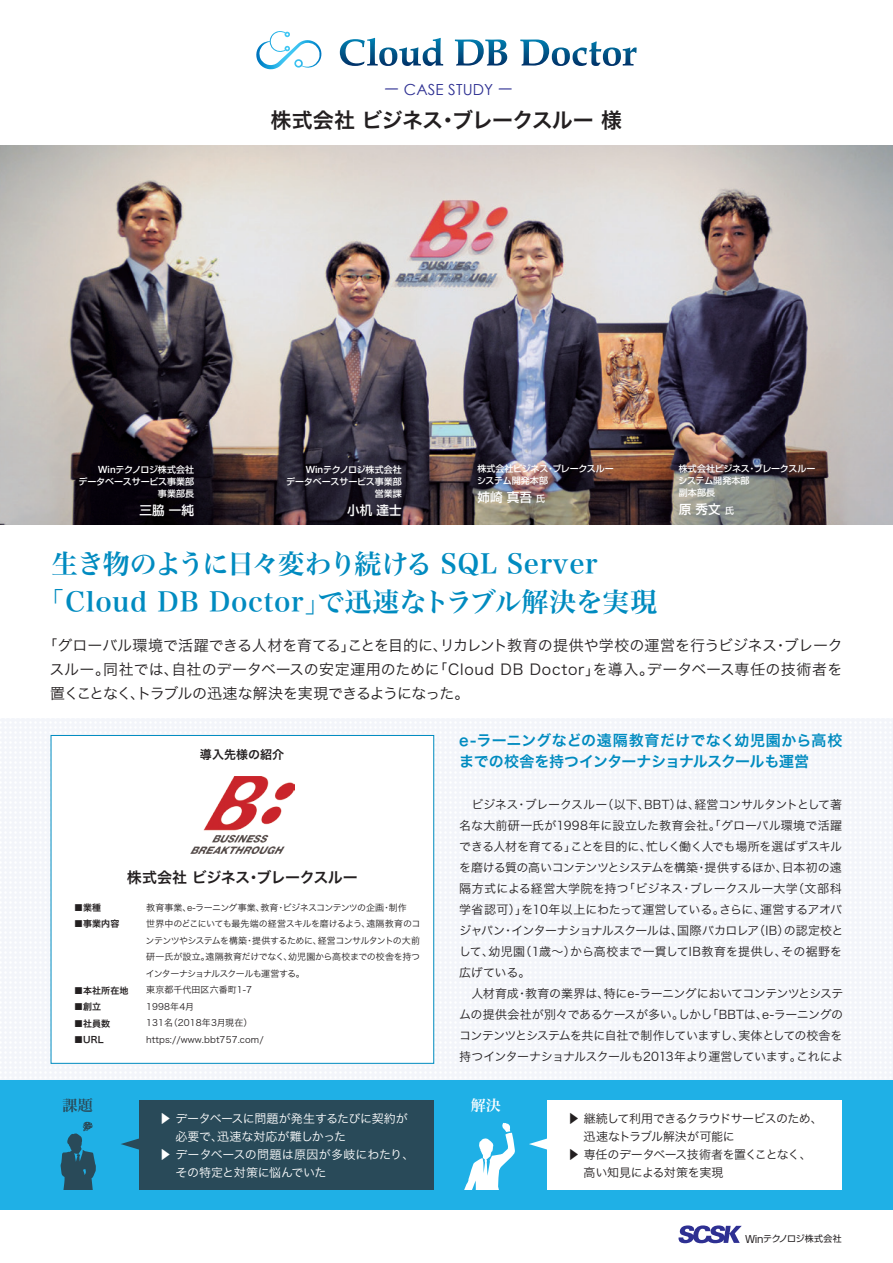
<style>
.page{position:relative;width:893px;height:1263px;background:#fff}
.page>*{position:absolute;margin:0;border:0;box-sizing:border-box;transform-origin:0 0}
.t1{font:27px/37.7px "Hira Min Pro W6";letter-spacing:.01em;color:#008bc0}
.t2{font:21px "Hira Kaku Pro N W6";letter-spacing:-.03em;color:#231f20}
.t3{font:15.3px "Century Gothic";letter-spacing:.01em;color:#2e3092}
.t4{font:15px/24px "Hira Kaku Pro W3";letter-spacing:-.02em;color:#231f20;text-align:justify}
.t5{font:15px/21px "Hira Kaku Pro W6";color:#008bc0}
.t6{font:15px "Hira Kaku Pro W6";letter-spacing:-.03em;color:#231f20}
.t7{font:15px "Hira Min Pro W6";color:#294a59}
.t8{font:15px "Hira Min Pro W6";color:#fff}
.t9{font:500 12.6px "Shin Go Pro";letter-spacing:.01em;color:#fff}
.t10{font:12px/21px "Hira Kaku Pro W3";letter-spacing:-.025em;color:#231f20}
.t11{font:12px "Hira Kaku Pro W3";letter-spacing:-.02em;color:#fff}
.t12{font:12px "Hira Kaku Pro W3";letter-spacing:-.05em;color:#231f20}
.t13{font:12px "Hira Kaku Pro W3";letter-spacing:.01em;color:#fff}
.t14{font:12px "Hira Kaku Pro W6";letter-spacing:.01em;color:#231f20}
.t15{font:9px/16.5px "Hira Kaku Pro W3";letter-spacing:-.02em;color:#231f20}
.t16{font:500 9px/12px "Shin Go Pro";letter-spacing:-.015em;color:#fff}
.t17{font:9px "Hira Kaku Pro W6";letter-spacing:.01em;color:#231f20}
.t18{font:9px "Shin Go Pro";letter-spacing:-.025em;color:#231f20}
.s1{font-family:"Koz Go Pro"}
.s2{font-family:"Helvetica Neue";font-size:9.9px}
.s3{font-size:9px}
.s4{font-size:10.05px}
</style>
<div class="page">
<div style="left:0;top:719px;width:893px;height:361px;background:#f3f5fa"></div>
<div style="left:0;top:1080px;width:893px;height:130px;background:#1fb0e6"></div>
<img style="left:0;top:146px;width:893px;height:378px">
<div style="left:139px;top:1100px;width:295px;height:89px;background:#294a59"></div>
<svg style="left:121px;top:1138px;width:18px;height:12px"></svg>
<div style="left:548px;top:1100px;width:294px;height:89px;background:#fff"></div>
<svg style="left:529px;top:1136px;width:19px;height:16px"></svg>
<div style="left:51px;top:735px;width:383px;height:329px;background:#fff;border:1px solid #008bc0"></div>
<img style="left:190px;top:777px;width:105px;height:76px">
<svg style="left:464px;top:1123px;width:51px;height:66px"></svg>
<svg style="left:60px;top:1122px;width:36px;height:67px"></svg>
<svg style="left:678px;top:1225px;width:64px;height:18px"></svg>
<svg style="left:340px;top:38px;width:103px;height:28px"></svg>
<svg style="left:455px;top:40px;width:52px;height:26px"></svg>
<svg style="left:520px;top:40px;width:117px;height:26px"></svg>
<svg style="left:256px;top:31px;width:66px;height:38px"></svg>
<p class="t3" style="left:384px;top:80px;width:130px"><span class="s1">ー</span> CASE STUDY <span class="s1">ー</span></p>
<h2 class="t2" style="left:271px;top:101px;width:353px">株式会社 ビジネス・ブレークスルー 様</h2>
<p class="t16" style="left:78px;top:462px;width:117px;text-align:right"><span class="s2">Win</span>テクノロジ株式会社<br>データベースサービス事業部事業部長</p>
<p class="t9" style="left:139px;top:499px;width:56px">三脇一純</p>
<p class="t16" style="left:286px;top:462px;width:117px;text-align:right"><span class="s2">Win</span>テクノロジ株式会社<br>データベースサービス事業部営業課</p>
<p class="t9" style="left:347px;top:499px;width:56px">小机達士</p>
<p class="t16" style="left:477px;top:461px;width:138px">株式会社ビジネス・ブレークスルーシステム開発本部</p>
<p class="t9" style="left:477px;top:487px;width:69px">姉崎真吾<span class="s3">氏</span></p>
<p class="t16" style="left:679px;top:461px;width:138px">株式会社ビジネス・ブレークスルーシステム開発本部<br>副本部長</p>
<p class="t9" style="left:679px;top:499px;width:57px">原秀文<span class="s3">氏</span></p>
<h1 class="t1" style="left:38px;top:543px;width:621px;text-indent:14px">生き物のように日々変わり続ける SQL Server「Cloud DB Doctor」で迅速なトラブル解決を実現</h1>
<p class="t4" style="left:49px;top:632px;width:795px;text-indent:-7px">「グローバル環境で活躍できる人材を育てる」ことを目的に、リカレント教育の提供や学校の運営を行うビジネス・ブレークスルー。同社では、自社のデータベースの安定運用のために「Cloud DB Doctor」を導入。データベース専任の技術者を置くことなく、トラブルの迅速な解決を実現できるようになった。</p>
<p class="t14" style="left:200px;top:744px;width:86px">導入先様の紹介</p>
<p class="t6" style="left:127px;top:863px;width:232px">株式会社 ビジネス・ブレークスルー</p>
<p class="t17" style="left:74px;top:899px;width:29px">■業種</p>
<p class="t17" style="left:74px;top:916px;width:47px">■事業内容</p>
<p class="t17" style="left:74px;top:982px;width:56px">■本社所在地</p>
<p class="t17" style="left:74px;top:998px;width:29px">■創立</p>
<p class="t17" style="left:74px;top:1015px;width:37px">■社員数</p>
<p class="t17" style="left:74px;top:1031px;width:31px">■URL</p>
<p class="t15" style="left:146px;top:899px;width:276px">教育事業、e-ラーニング事業、教育・ビジネスコンテンツの企画・制作<br>世界中のどこにいても最先端の経営スキルを磨けるよう、遠隔教育のコンテンツやシステムを構築・提供するために、経営コンサルタントの大前研一氏が設立。遠隔教育だけでなく、幼児園から高校までの校舎を持つインターナショナルスクールも運営する。<br>東京都千代田区六番町1-7<br>1998年4月<br>131名（2018年3月現在）<br>https://www.bbt757.com/</p>
<p class="t5" style="left:459px;top:729px;width:385px">e-ラーニングなどの遠隔教育だけでなく幼児園から高校までの校舎を持つインターナショナルスクールも運営</p>
<p class="t10" style="left:459px;top:793px;width:386px">　ビジネス・ブレークスルー（以下、BBT）は、経営コンサルタントとして著名な大前研一氏が1998年に設立した教育会社。「グローバル環境で活躍できる人材を育てる」ことを目的に、忙しく働く人でも場所を選ばずスキルを磨ける質の高いコンテンツとシステムを構築・提供するほか、日本初の遠隔方式による経営大学院を持つ「ビジネス・ブレークスルー大学（文部科学省認可）」を10年以上にわたって運営している。さらに、運営するアオバジャパン・インターナショナルスクールは、国際バカロレア（IB）の認定校として、幼児園（1歳～）から高校まで一貫してIB教育を提供し、その裾野を広げている。<br>　人材育成・教育の業界は、特にe-ラーニングにおいてコンテンツとシステムの提供会社が別々であるケースが多い。しかし「BBTは、e-ラーニングのコンテンツとシステムを共に自社で制作していますし、実体としての校舎を持つインターナショナルスクールも2013年より運営しています。これによ</p>
<p class="t7" style="left:63px;top:1091px;width:32px">課題</p>
<p class="t8" style="left:471px;top:1091px;width:32px">解決</p>
<p class="t11" style="left:159px;top:1107px;width:250px">▶ データベースに問題が発生するたびに契約が</p>
<p class="t11" style="left:175px;top:1125px;width:172px">必要で、迅速な対応が難しかった</p>
<p class="t13" style="left:159px;top:1143px;width:257px">▶ データベースの問題は原因が多岐にわたり、</p>
<p class="t11" style="left:175px;top:1161px;width:153px">その特定と対策に悩んでいた</p>
<p class="t12" style="left:568px;top:1107px;width:257px">▶ 継続して利用できるクラウドサービスのため、</p>
<p class="t10" style="left:584px;top:1125px;width:153px">迅速なトラブル解決が可能に</p>
<p class="t10" style="left:568px;top:1143px;width:245px">▶ 専任のデータベース技術者を置くことなく、</p>
<p class="t10" style="left:584px;top:1161px;width:141px">高い知見による対策を実現</p>
<p class="t18" style="left:745px;top:1231px;width:98px"><span class="s4">Win</span>テクノロジ株式会社</p>
</div>
